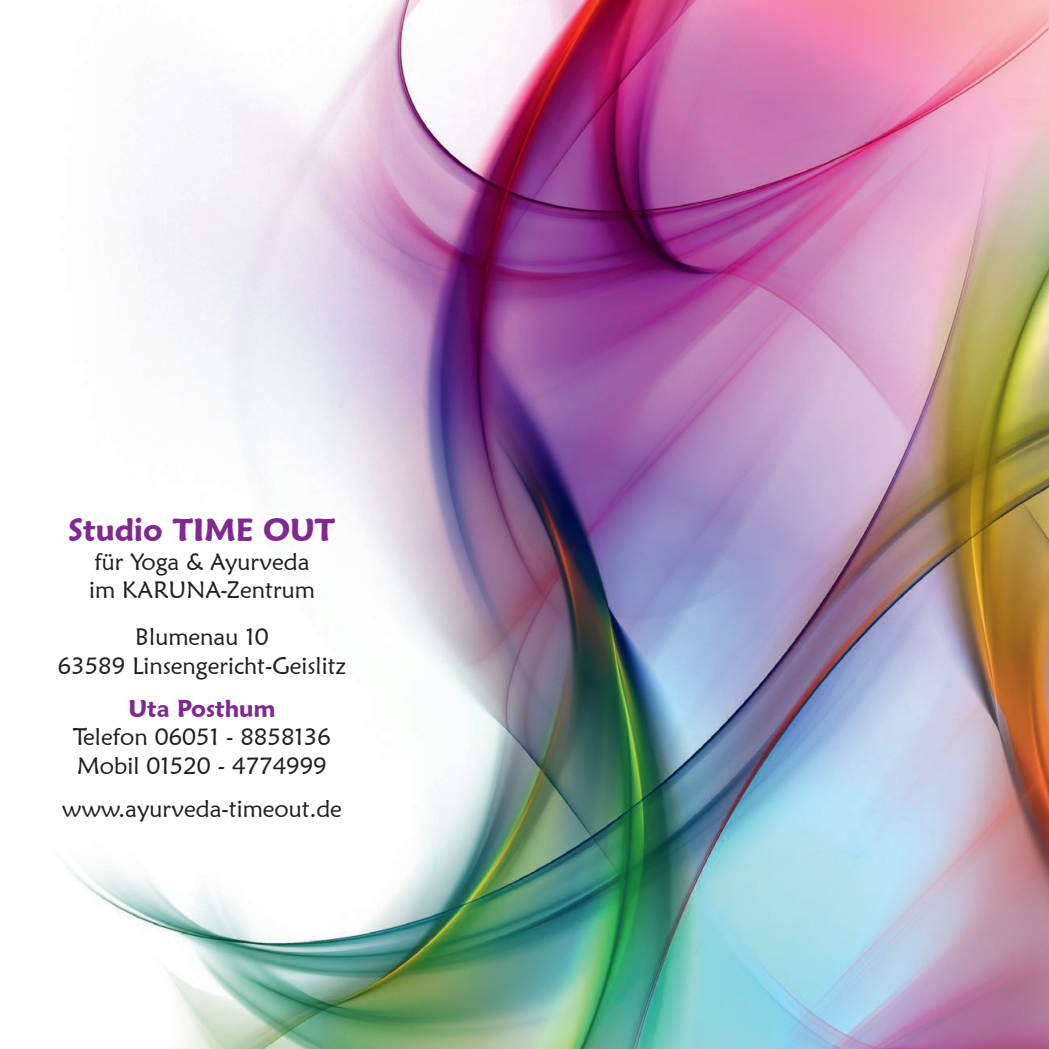
<style>
.page{position:relative;width:1049px;height:1049px;background:#fff}
.page>*{position:absolute;margin:0;border:0;box-sizing:border-box;transform-origin:0 0}
.t1{font:600 31.25px "Maiandra GD";color:#802990}
.t2{font:23.75px/28.8px "Maiandra GD";color:#231f20}
.t3{font:600 23.75px "Maiandra GD";color:#802990}
</style>
<div class="page">
<img style="left:66px;top:0;width:983px;height:1049px">
<h1 class="t1" style="left:69px;top:511px;width:268px">Studio TIME OUT</h1>
<p class="t2" style="left:89px;top:547px;width:227px">für Yoga &amp; Ayurveda im KARUNA-Zentrum</p>
<p class="t2" style="left:58px;top:622px;width:290px;text-align:center">Blumenau 10<br>63589 Linsengericht-Geislitz</p>
<p class="t3" style="left:128px;top:694px;width:149px">Uta Posthum</p>
<p class="t2" style="left:73px;top:722px;width:259px">Telefon 06051 - 8858136<br>Mobil 01520 - 4774999</p>
<p class="t2" style="left:62px;top:794px;width:281px">www.ayurveda-timeout.de</p>
</div>
